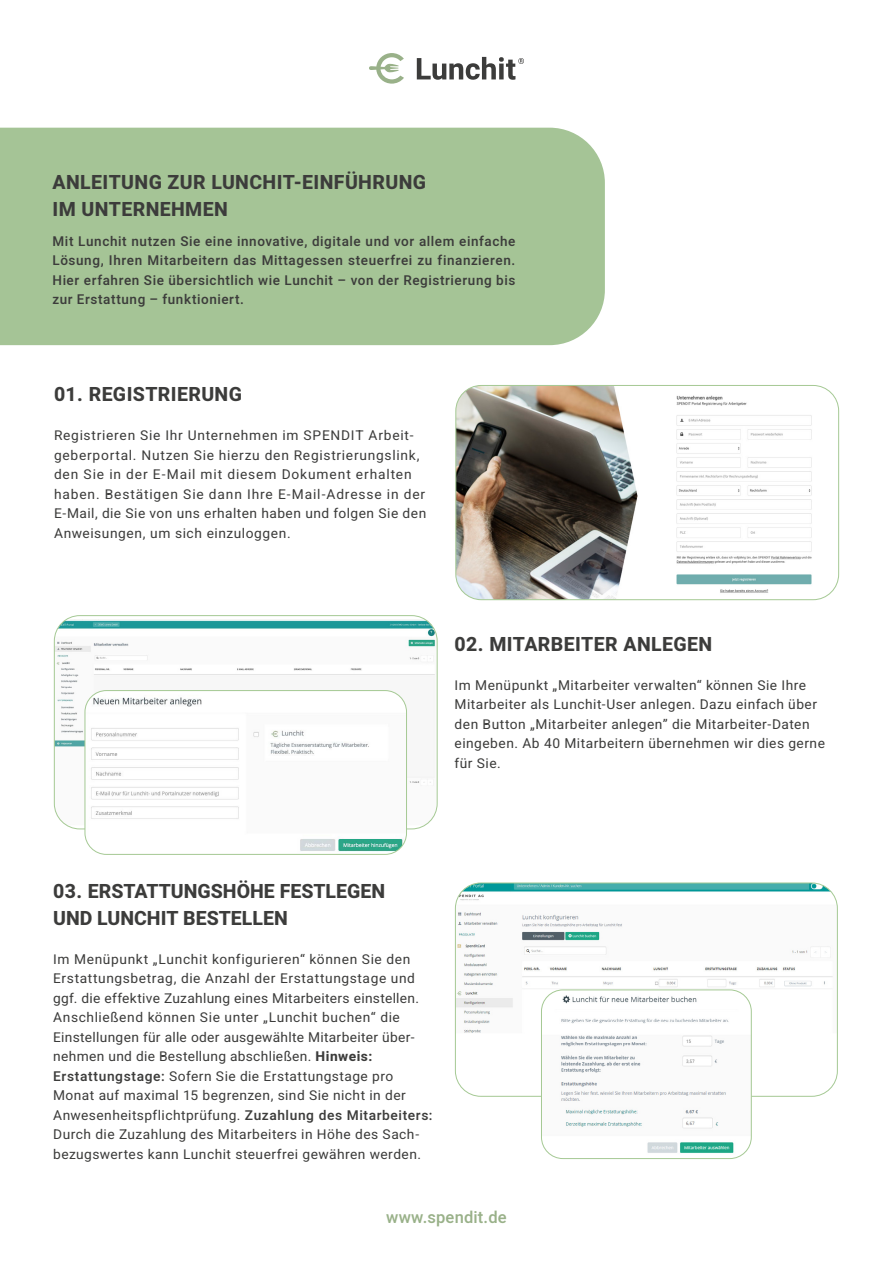
<style>
.page{position:relative;width:893px;height:1263px;background:#fff}
.page>*{position:absolute;margin:0;border:0;box-sizing:border-box;transform-origin:0 0}
.t1{font:800 19.5px/27px "Heebo";letter-spacing:.02em;color:#3c3c3b}
.t2{font:800 19.5px/27px "Heebo";color:#3c3c3b}
.t3{font:500 16.5px "Heebo";letter-spacing:.01em;color:#99b189}
.t4{font:13.5px/19.5px "Heebo";letter-spacing:.035em;color:#3c3c3b}
.t5{font:13.5px/19.5px "Heebo";letter-spacing:.055em;color:#3c3c3b}
.t6{font:500 13.5px/19.5px "Heebo";letter-spacing:.045em;color:#3c3c3b;text-align:justify}
.s1{font-weight:700}
.s2{font-weight:500}
</style>
<div class="page">
<svg style="left:369px;top:53px;width:35px;height:31px"></svg>
<svg style="left:417px;top:57px;width:107px;height:23px"></svg>
<div style="left:0;top:128px;width:605px;height:217px;background:#a5c496"></div>
<img style="left:457px;top:385px;width:382px;height:215px">
<div style="left:455px;top:385px;width:384px;height:215px;border:1px solid #a5c994;border-radius:26px"></div>
<img style="left:54px;top:619px;width:383px;height:206px">
<img style="left:455px;top:883px;width:382px;height:150px">
<div style="left:455px;top:883px;width:383px;height:213px;border:1px solid #a5c994;border-radius:26px"></div>
<img style="left:85px;top:690px;width:321px;height:164px">
<div style="left:85px;top:690px;width:322px;height:165px;border:1px solid #a5c994;border-radius:21px"></div>
<img style="left:541px;top:990px;width:210px;height:168px">
<div style="left:541px;top:990px;width:211px;height:169px;border:1px solid #a5c994;border-radius:21px"></div>
<h1 class="t1" style="left:53px;top:169px;width:375px">ANLEITUNG ZUR LUNCHIT-EINFÜHRUNG<br>IM UNTERNEHMEN</h1>
<p class="t6" style="left:53px;top:231px;width:464px">Mit Lunchit nutzen Sie eine innovative, digitale und vor allem einfache Lösung, Ihren Mitarbeitern das Mittagessen steuerfrei zu finanzieren.<br>Hier erfahren Sie übersichtlich wie Lunchit – von der Registrierung bis zur Erstattung – funktioniert.</p>
<h1 class="t1" style="left:54px;top:381px;width:190px">01. REGISTRIERUNG</h1>
<p class="t5" style="left:54px;top:426px;width:374px">Registrieren Sie Ihr Unternehmen im SPENDIT Arbeit&shy;geberportal. Nutzen Sie hierzu den Registrierungslink, den Sie in der E-Mail mit diesem Dokument erhalten haben. Bestätigen Sie dann Ihre E-Mail-Adresse in der E-Mail, die Sie von uns erhalten haben und folgen Sie den Anweisungen, um sich einzuloggen.</p>
<h1 class="t1" style="left:455px;top:631px;width:259px">02. MITARBEITER ANLEGEN</h1>
<p class="t4" style="left:455px;top:675px;width:372px">Im Menüpunkt „Mitarbeiter verwalten“ können Sie Ihre Mitarbeiter als Lunchit-User anlegen. Dazu einfach über den Button „Mitarbeiter anlegen” die Mitarbeiter-Daten eingeben. Ab 40 Mitarbeitern übernehmen wir dies gerne für Sie.</p>
<h1 class="t2" style="left:53px;top:878px;width:333px">03. ERSTATTUNGSHÖHE FESTLEGEN<br>UND LUNCHIT BESTELLEN</h1>
<p class="t4" style="left:53px;top:949px;width:381px">Im Menüpunkt „Lunchit konfigurieren“ können Sie den Erstattungsbetrag, die Anzahl der Erstattungstage und ggf. die effektive Zuzahlung eines Mitarbeiters einstellen.<br>Anschließend können Sie unter „Lunchit buchen“ die Einstellungen für alle oder ausgewählte Mitarbeiter über&shy;nehmen und die Bestellung abschließen. <span class="s1">Hinweis:<br></span><span class="s2">Erstattungstage:</span> Sofern Sie die Erstattungstage pro Monat auf maximal 15 begrenzen, sind Sie nicht in der Anwesenheitspflichtprüfung. <span class="s2">Zuzahlung des Mitarbeiters:<br></span>Durch die Zuzahlung des Mitarbeiters in Höhe des Sach&shy;bezugswertes kann Lunchit steuerfrei gewähren werden.</p>
<p class="t3" style="left:386px;top:1205px;width:122px">www.spendit.de</p>
</div>
